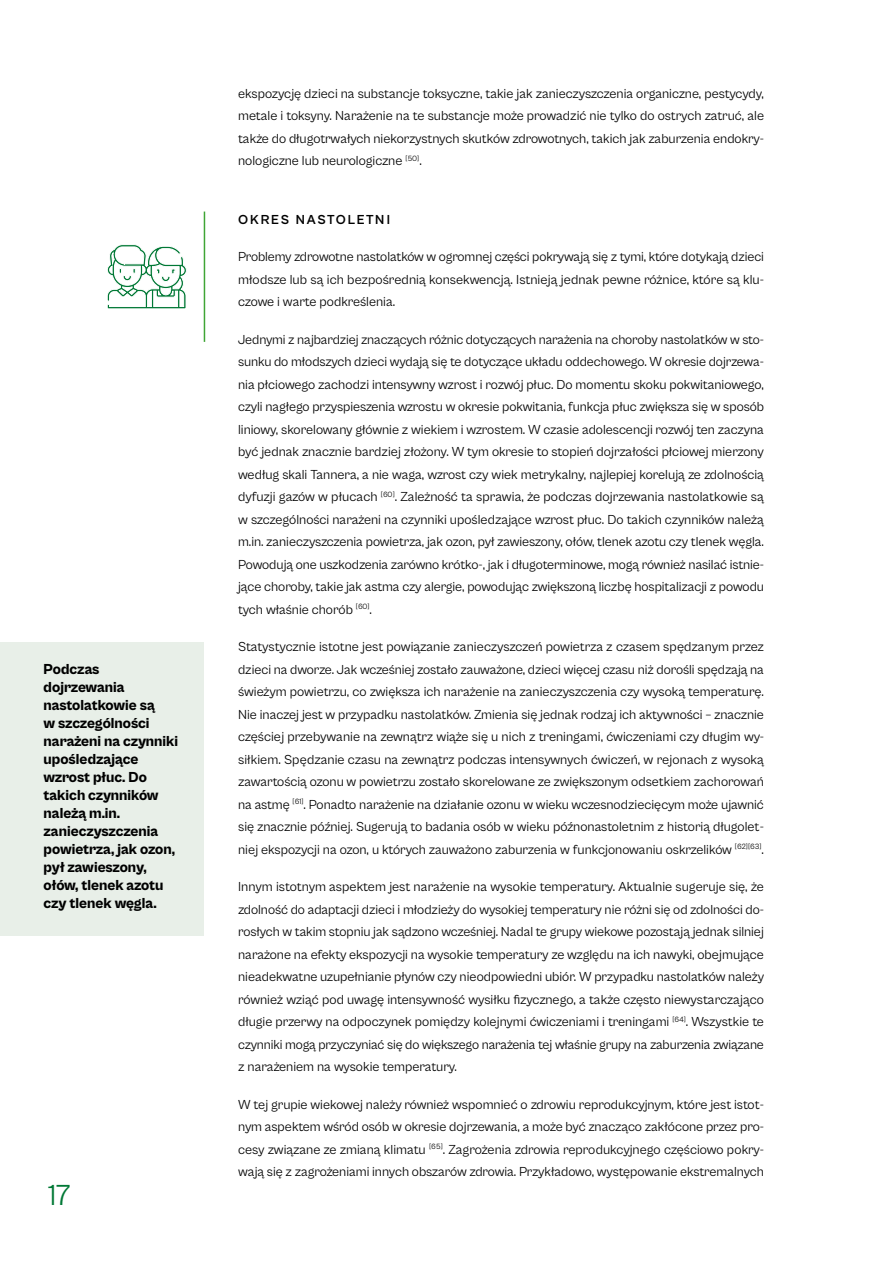
<style>
.page{position:relative;width:893px;height:1263px;background:#fff}
.page>*{position:absolute;margin:0;border:0;box-sizing:border-box;transform-origin:0 0}
.t1{font:30px "Cabinet Grotesk";color:#007835}
.t2{font:800 15px/18px "Cabinet Grotesk";color:#000}
.t3{font:13.5px/22.5px "Cabinet Grotesk";letter-spacing:-.005em;color:#000;text-align:justify}
.t4{font:700 13.5px "Cabinet Grotesk";letter-spacing:.12em;color:#000}
</style>
<div class="page">
<svg style="left:107px;top:244px;width:80px;height:65px"></svg>
<hr style="left:204px;top:212px;width:1px;height:130px;background:#3fa535">
<div style="left:0;top:642px;width:203px;height:293px;background:#e8efe8"></div>
<p class="t2" style="left:44px;top:660px;width:136px">Podczas dojrzewania nastolatkowie są<br>w szczególności narażeni na czynniki upośledzające wzrost płuc. Do takich czynników należą m.in. zanieczyszczenia powietrza, jak ozon, pył zawieszony, ołów, tlenek azotu czy tlenek węgla.</p>
<h1 class="t1" style="left:47px;top:1179px;width:25px">17</h1>
<p class="t3" style="left:238px;top:82px;width:527px">ekspozycję dzieci na substancje toksyczne, takie jak zanieczyszczenia organiczne, pestycydy, metale i toksyny. Narażenie na te substancje może prowadzić nie tylko do ostrych zatruć, ale także do długotrwałych niekorzystnych skutków zdrowotnych, takich jak zaburzenia endokry&shy;nologiczne lub neurologiczne <sup>[50]</sup>.</p>
<p class="t4" style="left:238px;top:212px;width:153px">OKRES NASTOLETNI</p>
<p class="t3" style="left:238px;top:245px;width:527px">Problemy zdrowotne nastolatków w ogromnej części pokrywają się z tymi, które dotykają dzieci młodsze lub są ich bezpośrednią konsekwencją. Istnieją jednak pewne różnice, które są klu&shy;czowe i warte podkreślenia.</p>
<p class="t3" style="left:238px;top:328px;width:527px">Jednymi z najbardziej znaczących różnic dotyczących narażenia na choroby nastolatków w sto&shy;sunku do młodszych dzieci wydają się te dotyczące układu oddechowego. W okresie dojrzewa&shy;nia płciowego zachodzi intensywny wzrost i rozwój płuc. Do momentu skoku pokwitaniowego, czyli nagłego przyspieszenia wzrostu w okresie pokwitania, funkcja płuc zwiększa się w sposób liniowy, skorelowany głównie z wiekiem i wzrostem. W czasie adolescencji rozwój ten zaczyna być jednak znacznie bardziej złożony. W tym okresie to stopień dojrzałości płciowej mierzony według skali Tannera, a nie waga, wzrost czy wiek metrykalny, najlepiej korelują ze zdolnością dyfuzji gazów w płucach <sup>[60]</sup>. Zależność ta sprawia, że podczas dojrzewania nastolatkowie są w szczególności narażeni na czynniki upośledzające wzrost płuc. Do takich czynników należą m.in. zanieczyszczenia powietrza, jak ozon, pył zawieszony, ołów, tlenek azotu czy tlenek węgla.<br>Powodują one uszkodzenia zarówno krótko-, jak i długoterminowe, mogą również nasilać istnie&shy;jące choroby, takie jak astma czy alergie, powodując zwiększoną liczbę hospitalizacji z powodu tych właśnie chorób <sup>[60]</sup>.</p>
<p class="t3" style="left:238px;top:635px;width:527px">Statystycznie istotne jest powiązanie zanieczyszczeń powietrza z czasem spędzanym przez dzieci na dworze. Jak wcześniej zostało zauważone, dzieci więcej czasu niż dorośli spędzają na świeżym powietrzu, co zwiększa ich narażenie na zanieczyszczenia czy wysoką temperaturę.<br>Nie inaczej jest w przypadku nastolatków. Zmienia się jednak rodzaj ich aktywności – znacznie częściej przebywanie na zewnątrz wiąże się u nich z treningami, ćwiczeniami czy długim wy&shy;siłkiem. Spędzanie czasu na zewnątrz podczas intensywnych ćwiczeń, w rejonach z wysoką zawartością ozonu w powietrzu zostało skorelowane ze zwiększonym odsetkiem zachorowań na astmę <sup>[61]</sup>. Ponadto narażenie na działanie ozonu w wieku wczesnodziecięcym może ujawnić się znacznie później. Sugerują to badania osób w wieku późnonastoletnim z historią długolet&shy;niej ekspozycji na ozon, u których zauważono zaburzenia w funkcjonowaniu oskrzelików <sup>[62][63]</sup>.</p>
<p class="t3" style="left:238px;top:875px;width:527px">Innym istotnym aspektem jest narażenie na wysokie temperatury. Aktualnie sugeruje się, że zdolność do adaptacji dzieci i młodzieży do wysokiej temperatury nie różni się od zdolności do&shy;rosłych w takim stopniu jak sądzono wcześniej. Nadal te grupy wiekowe pozostają jednak silniej narażone na efekty ekspozycji na wysokie temperatury ze względu na ich nawyki, obejmujące nieadekwatne uzupełnianie płynów czy nieodpowiedni ubiór. W przypadku nastolatków należy również wziąć pod uwagę intensywność wysiłku fizycznego, a także często niewystarczająco długie przerwy na odpoczynek pomiędzy kolejnymi ćwiczeniami i treningami <sup>[64]</sup>. Wszystkie te czynniki mogą przyczyniać się do większego narażenia tej właśnie grupy na zaburzenia związane z narażeniem na wysokie temperatury.</p>
<p class="t3" style="left:238px;top:1093px;width:527px">W tej grupie wiekowej należy również wspomnieć o zdrowiu reprodukcyjnym, które jest istot&shy;nym aspektem wśród osób w okresie dojrzewania, a może być znacząco zakłócone przez pro&shy;cesy związane ze zmianą klimatu <sup>[65]</sup>. Zagrożenia zdrowia reprodukcyjnego częściowo pokry&shy;wają się z zagrożeniami innych obszarów zdrowia. Przykładowo, występowanie ekstremalnych</p>
</div>
